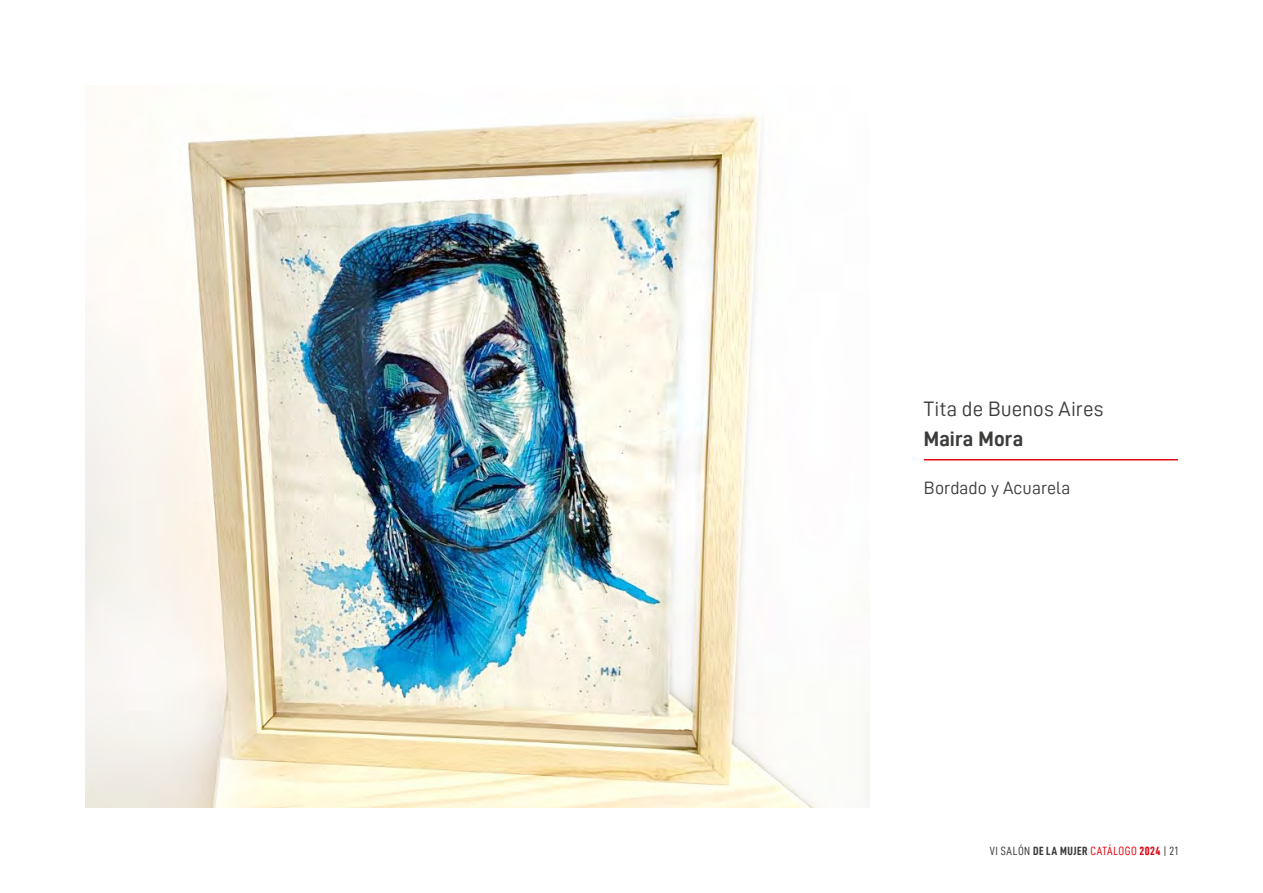
<style>
.page{position:relative;width:1263px;height:893px;background:#fff}
.page>*{position:absolute;margin:0;border:0;box-sizing:border-box;transform-origin:0 0}
.t1{font:21px "D DIN";letter-spacing:.005em;color:#3c3c3b}
.t2{font:21px "D DIN Bold";letter-spacing:.005em;color:#3c3c3b}
.t3{font:18px "D DIN";letter-spacing:.005em;color:#3c3c3b}
.t4{font:12px "D DIN Condensed";letter-spacing:.045em;color:#3c3c3b}
.s1{font-family:"D DIN Condensed Bold"}
.s2{color:#e30613}
.s3{font-family:"D DIN Condensed Bold";color:#e30613}
</style>
<div class="page">
<img style="left:85px;top:114px;width:785px;height:694px">
<hr style="left:924px;top:459px;width:254px;height:1px;background:#e30613">
<h1 class="t1" style="left:924px;top:397px;width:181px">Tita de Buenos Aires</h1>
<h1 class="t2" style="left:924px;top:427px;width:101px">Maira Mora</h1>
<h2 class="t3" style="left:924px;top:478px;width:148px">Bordado y Acuarela</h2>
<p class="t4" style="left:990px;top:845px;width:190px">VI SALÓN <span class="s1">DE LA MUJER</span> <span class="s2">CATÁLOGO</span> <span class="s3">2024</span> | 21</p>
</div>
